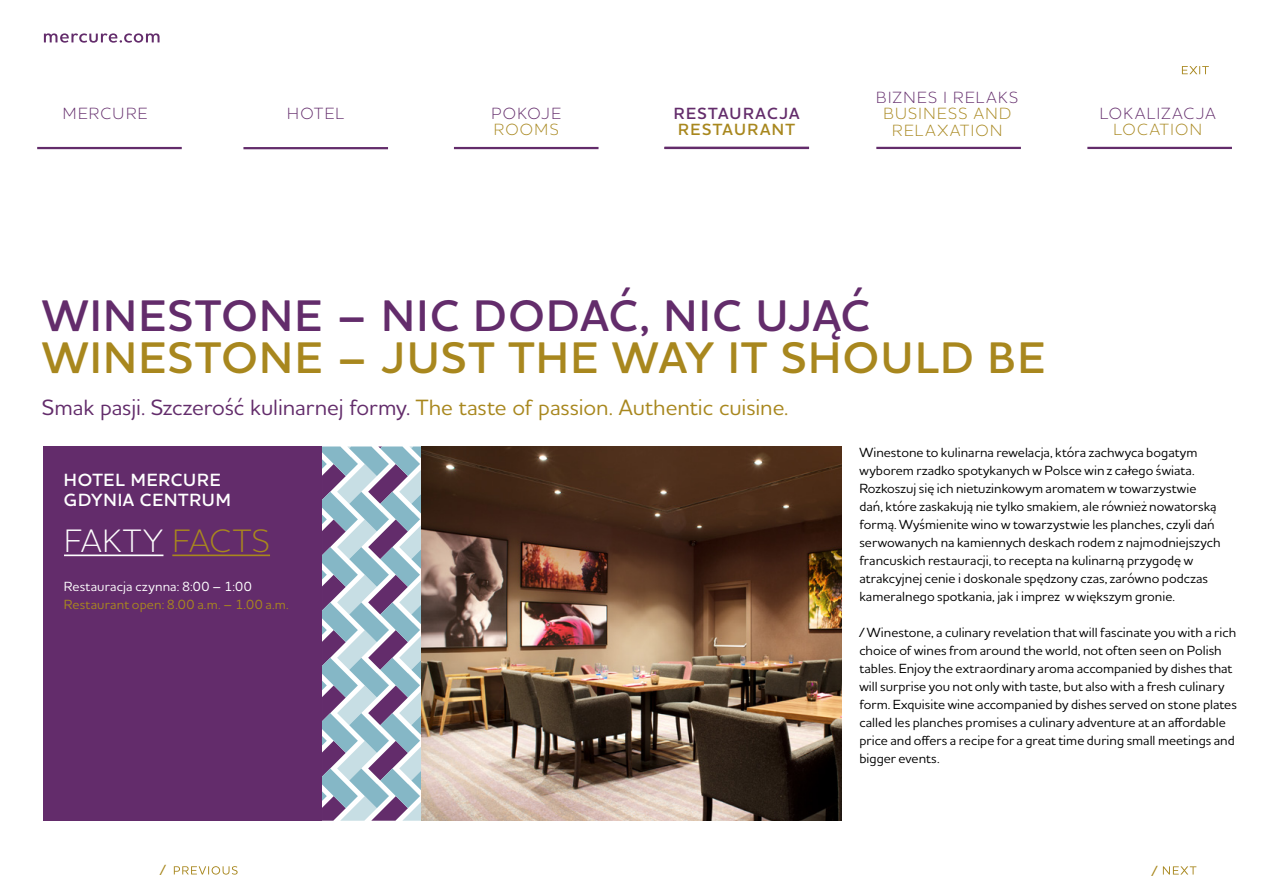
<style>
.page{position:relative;width:1263px;height:893px;background:#fff}
.page>*{position:absolute;margin:0;border:0;box-sizing:border-box;transform-origin:0 0}
.t1{font:600 45px "Houschka Alt Pro";letter-spacing:.04em;color:#a8871e}
.t2{font:600 45px "Houschka Alt Pro";letter-spacing:.04em;color:#632c6b}
.t3{font:300 33px "Houschka Alt Pro";letter-spacing:.025em;color:#fff}
.t4{font:500 22.5px "Houschka Alt Pro";letter-spacing:-.005em;color:#632c6b}
.t5{font:600 18px/19.5px "Houschka Alt Pro";letter-spacing:.04em;color:#fff}
.t6{font:300 16.5px "Houschka Alt Pro";letter-spacing:.085em;color:#632c6b}
.t7{font:300 16.5px/16.5px "Houschka Alt Pro";letter-spacing:.085em;color:#a8871e;text-align:center}
.t8{font:600 16.5px "Houschka Alt Pro";letter-spacing:.085em;color:#632c6b}
.t9{font:600 16.5px "Houschka Alt Pro";letter-spacing:.085em;color:#a8871e}
.t10{font:500 15px "Houschka Alt Pro";color:#a8871e}
.t11{font:500 13.5px/18px "Houschka Alt Pro";color:#000}
.t12{font:500 13.5px "Houschka Alt Pro";letter-spacing:.015em;color:#a8871e}
.t13{font:500 13.5px "Houschka Alt Pro";letter-spacing:.015em;color:#fff}
.s1{color:#a8871e}
</style>
<div class="page">
<svg style="left:44px;top:33px;width:116px;height:10px"></svg>
<hr style="left:37px;top:147px;width:145px;height:2px;background:#632c6b">
<hr style="left:243px;top:147px;width:145px;height:2px;background:#632c6b">
<hr style="left:454px;top:147px;width:144px;height:2px;background:#632c6b">
<hr style="left:876px;top:147px;width:145px;height:2px;background:#632c6b">
<hr style="left:1087px;top:147px;width:145px;height:2px;background:#632c6b">
<svg style="left:1182px;top:66px;width:27px;height:8px"></svg>
<svg style="left:1163px;top:866px;width:33px;height:8px"></svg>
<svg style="left:174px;top:866px;width:64px;height:9px"></svg>
<hr style="left:664px;top:147px;width:145px;height:2px;background:#632c6b">
<img style="left:421px;top:446px;width:421px;height:375px">
<div style="left:43px;top:446px;width:294px;height:375px;background:#632c6b"></div>
<svg style="left:322px;top:446px;width:99px;height:375px"></svg>
<hr style="left:64px;top:554px;width:99px;height:2px;background:#fff">
<hr style="left:172px;top:554px;width:98px;height:2px;background:#a8871e">
<p class="t6" style="left:63px;top:103px;width:86px">MERCURE</p>
<p class="t6" style="left:287px;top:103px;width:58px">HOTEL</p>
<p class="t6" style="left:491px;top:103px;width:71px">POKOJE</p>
<p class="t7" style="left:494px;top:121px;width:66px">ROOMS</p>
<p class="t8" style="left:674px;top:103px;width:127px">RESTAURACJA</p>
<p class="t9" style="left:678px;top:119px;width:118px">RESTAURANT</p>
<p class="t6" style="left:876px;top:87px;width:143px">BIZNES I RELAKS</p>
<p class="t7" style="left:883px;top:105px;width:129px">BUSINESS AND<br>RELAXATION</p>
<p class="t6" style="left:1100px;top:103px;width:117px">LOKALIZACJA</p>
<p class="t7" style="left:1113px;top:121px;width:90px">LOCATION</p>
<h1 class="t2" style="left:42px;top:287px;width:830px">WINESTONE – NIC DODAĆ, NIC UJĄĆ</h1>
<h1 class="t1" style="left:42px;top:329px;width:1004px">WINESTONE – JUST THE WAY IT SHOULD BE</h1>
<h3 class="t4" style="left:42px;top:393px;width:748px">Smak pasji. Szczerość kulinarnej formy. <span class="s1">The taste of passion. Authentic cuisine.</span></h3>
<h3 class="t5" style="left:64px;top:470px;width:168px">HOTEL MERCURE<br>GDYNIA CENTRUM</h3>
<h2 class="t3" style="left:64px;top:520px;width:207px">FAKTY <span class="s1">FACTS</span></h2>
<p class="t13" style="left:64px;top:578px;width:190px">Restauracja czynna: 8:00 – 1:00</p>
<p class="t12" style="left:64px;top:596px;width:226px">Restaurant open: 8.00 a.m. – 1.00 a.m.</p>
<p class="t11" style="left:859px;top:443px;width:363px">Winestone to kulinarna rewelacja, która zachwyca bogatym wyborem rzadko spotykanych w Polsce win z całego świata.<br>Rozkoszuj się ich nietuzinkowym aromatem w towarzystwie dań, które zaskakują nie tylko smakiem, ale również nowatorską formą. Wyśmienite wino w towarzystwie les planches, czyli dań serwowanych na kamiennych deskach rodem z najmodniejszych francuskich restauracji, to recepta na kulinarną przygodę w atrakcyjnej cenie i doskonale spędzony czas, zarówno podczas kameralnego spotkania, jak i imprez w większym gronie.</p>
<p class="t11" style="left:859px;top:623px;width:379px">/ Winestone, a culinary revelation that will fascinate you with a rich choice of wines from around the world, not often seen on Polish tables. Enjoy the extraordinary aroma accompanied by dishes that will surprise you not only with taste, but also with a fresh culinary form. Exquisite wine accompanied by dishes served on stone plates called les planches promises a culinary adventure at an affordable price and offers a recipe for a great time during small meetings and bigger events.</p>
<p class="t10" style="left:160px;top:860px;width:7px">/</p>
<p class="t10" style="left:1152px;top:861px;width:7px">/</p>
</div>
